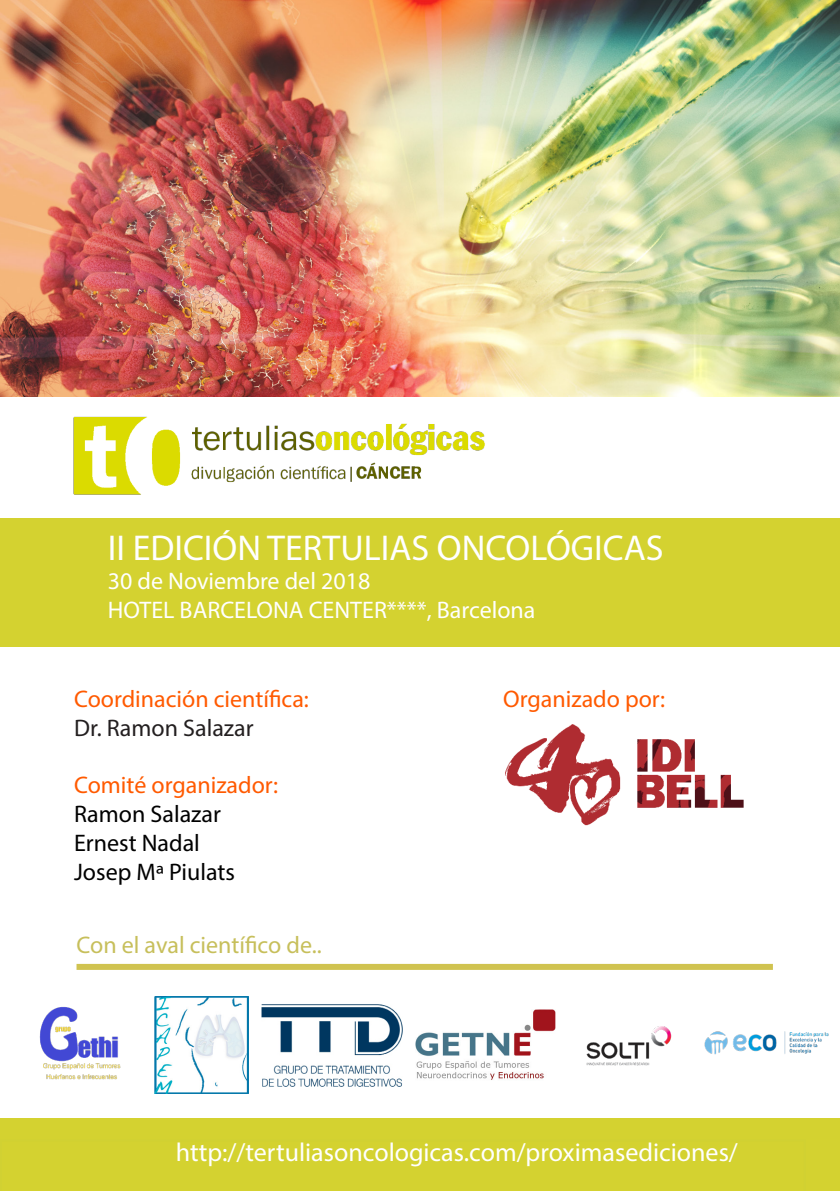
<style>
.page{position:relative;width:840px;height:1191px;background:#fff}
.page>*{position:absolute;margin:0;border:0;box-sizing:border-box;transform-origin:0 0}
.t1{font:36px "Myriad Pro";color:#fff}
.t2{font:26px "Myriad Pro";color:#fff}
.t3{font:24px "Myriad Pro";color:#ff5a00}
.t4{font:24px "Myriad Pro";color:#fff}
.t5{font:24px "Myriad Pro";color:#000}
.t6{font:24px "Myriad Pro";color:#c7bf5b}
.t7{font:24px "Myriad Pro";color:#231f20}
</style>
<div class="page">
<img style="left:0;top:0;width:839px;height:396px">
<div style="left:76px;top:964px;width:696px;height:6px;background:#d0c350"></div>
<img style="left:39px;top:1007px;width:82px;height:73px">
<img style="left:154px;top:996px;width:94px;height:97px">
<img style="left:261px;top:1004px;width:141px;height:82px">
<img style="left:415px;top:1009px;width:140px;height:71px">
<img style="left:505px;top:724px;width:239px;height:102px">
<img style="left:586px;top:1026px;width:86px;height:39px">
<img style="left:704px;top:1031px;width:125px;height:24px">
<img style="left:73px;top:416px;width:412px;height:79px">
<div style="left:0;top:518px;width:839px;height:128px;background:#d4d230"></div>
<div style="left:0;top:1119px;width:839px;height:72px;background:#d4d230"></div>
<p class="t1" style="left:108px;top:526px;width:557px">II EDICIÓN TERTULIAS ONCOLÓGICAS</p>
<p class="t4" style="left:108px;top:566px;width:264px">30 de Noviembre del 2018</p>
<p class="t4" style="left:108px;top:595px;width:429px">HOTEL BARCELONA CENTER****, Barcelona</p>
<p class="t3" style="left:74px;top:684px;width:236px">Coordinación científica:</p>
<p class="t7" style="left:74px;top:713px;width:181px">Dr. Ramon Salazar</p>
<p class="t3" style="left:74px;top:770px;width:205px">Comité organizador:</p>
<p class="t5" style="left:74px;top:799px;width:148px">Ramon Salazar</p>
<p class="t5" style="left:74px;top:828px;width:127px">Ernest Nadal</p>
<p class="t5" style="left:74px;top:857px;width:162px">Josep Mª Piulats</p>
<p class="t6" style="left:76px;top:930px;width:246px">Con el aval científico de..</p>
<p class="t3" style="left:503px;top:684px;width:163px">Organizado por:</p>
<p class="t2" style="left:176px;top:1136px;width:563px">http://tertuliasoncologicas.com/proximasediciones/</p>
</div>
